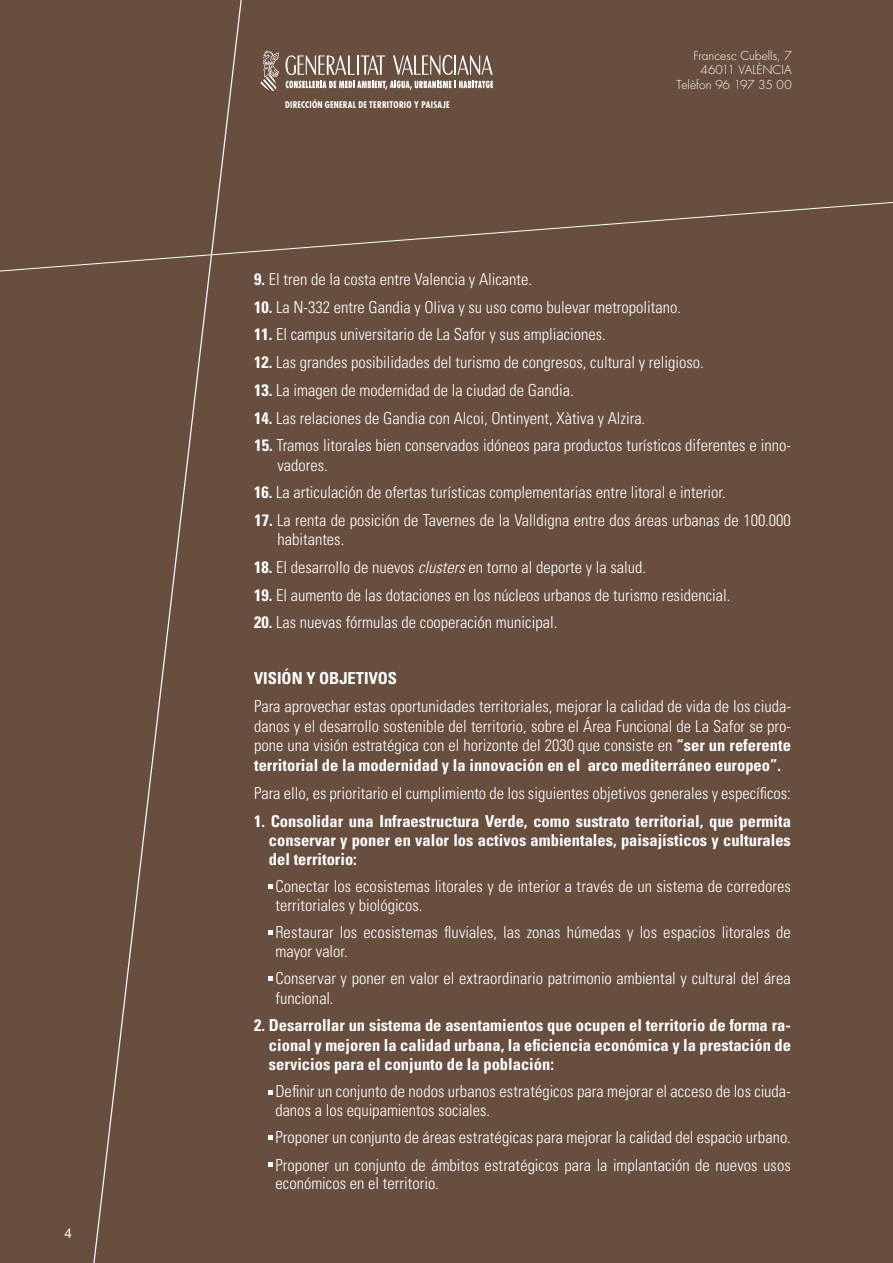
<style>
.page{position:relative;width:893px;height:1263px;background:#674e3f}
.page>*{position:absolute;margin:0;border:0;box-sizing:border-box;transform-origin:0 0}
._02_Areas_TXT_2_sang{font:300 condensed 16.5px/19.2px "Univers";color:#fff}
._02_Areas_TXT{font:300 condensed 16.5px/19.5px "Univers";color:#fff;text-align:justify}
._02_Areas_TXT_2_sang-2{font:700 condensed 16.5px/19.2px "Univers";color:#fff;text-align:justify}
._02_Areas_TXT_3_tabu{font:300 condensed 16.5px/18.8px "Univers";color:#fff}
._02_Areas_TXT__3{font:300 condensed 16.5px/18.8px "Univers";color:#fff}
._02_Areas_TXT-2{font:700 condensed 16.5px "Univers";color:#fff}
.t1{font:13.5px "Helvetica Neue";color:#fff}
.t2{font:300 12px/14.4px "Futura";letter-spacing:.005em;color:#fff;text-align:right}
.t3{font:700 condensed 9px "Futura";letter-spacing:.025em;color:#fff}
.s1{font-weight:700}
.s2{font-style:italic}
</style>
<div class="page">
<svg style="left:93px;top:0;width:149px;height:1263px"></svg>
<svg style="left:0;top:202px;width:892px;height:71px"></svg>
<svg style="left:260px;top:51px;width:19px;height:40px"></svg>
<svg style="left:285px;top:55px;width:208px;height:35px"></svg>
<svg style="left:268px;top:884px;width:4px;height:4px"></svg>
<svg style="left:268px;top:930px;width:4px;height:5px"></svg>
<svg style="left:268px;top:977px;width:4px;height:4px"></svg>
<svg style="left:268px;top:1090px;width:4px;height:5px"></svg>
<svg style="left:268px;top:1135px;width:4px;height:4px"></svg>
<svg style="left:268px;top:1162px;width:4px;height:5px"></svg>
<p class="t1" style="left:64px;top:1225px;width:9px">4</p>
<p class="t3" style="left:285px;top:99px;width:166px">DIRECCIÓN GENERAL DE TERRITORIO Y PAISAJE</p>
<p class="t2" style="left:677px;top:49px;width:117px">Francesc Cubells, 7<br>46011 Valènc ia<br>Telèfon 96 197 35 00</p>
<p class="_02_Areas_TXT_2_sang" style="left:254px;top:270px;width:280px"><span class="s1">9.</span> El tren de la costa entre Valencia y Alicante.</p>
<p class="_02_Areas_TXT_2_sang" style="left:254px;top:297px;width:428px"><span class="s1">10.</span> La N-332 entre Gandia y Oliva y su uso como bulevar metropolitano.</p>
<p class="_02_Areas_TXT_2_sang" style="left:254px;top:325px;width:353px"><span class="s1">11.</span> El campus universitario de La Safor y sus ampliaciones.</p>
<p class="_02_Areas_TXT_2_sang" style="left:254px;top:353px;width:451px"><span class="s1">12.</span> Las grandes posibilidades del turismo de congresos, cultural y religioso.</p>
<p class="_02_Areas_TXT_2_sang" style="left:254px;top:380px;width:321px"><span class="s1">13.</span> La imagen de modernidad de la ciudad de Gandia.</p>
<p class="_02_Areas_TXT_2_sang" style="left:254px;top:408px;width:393px"><span class="s1">14.</span> Las relaciones de Gandia con Alcoi, Ontinyent, Xàtiva y Alzira.</p>
<p class="_02_Areas_TXT_2_sang" style="left:277px;top:436px;width:515px;text-indent:-23px"><span class="s1">15.</span> Tramos litorales bien conservados idóneos para productos turísticos diferentes e inno&shy;vadores.</p>
<p class="_02_Areas_TXT_2_sang" style="left:254px;top:483px;width:473px"><span class="s1">16.</span> La articulación de ofertas turísticas complementarias entre litoral e interior.</p>
<p class="_02_Areas_TXT_2_sang" style="left:277px;top:510px;width:515px;text-indent:-23px"><span class="s1">17.</span> La renta de posición de Tavernes de la Valldigna entre dos áreas urbanas de 100.000 habitantes.</p>
<p class="_02_Areas_TXT_2_sang" style="left:254px;top:557px;width:394px"><span class="s1">18.</span> El desarrollo de nuevos <span class="s2">clusters</span> en torno al deporte y la salud.</p>
<p class="_02_Areas_TXT_2_sang" style="left:254px;top:585px;width:478px"><span class="s1">19.</span> El aumento de las dotaciones en los núcleos urbanos de turismo residencial.</p>
<p class="_02_Areas_TXT_2_sang" style="left:254px;top:613px;width:305px"><span class="s1">20.</span> Las nuevas fórmulas de cooperación municipal.</p>
<p class="_02_Areas_TXT-2" style="left:254px;top:668px;width:145px">VISIÓN Y OBJETIVOS</p>
<p class="_02_Areas_TXT" style="left:254px;top:697px;width:538px">Para aprovechar estas oportunidades territoriales, mejorar la calidad de vida de los ciuda&shy;danos y el desarrollo sostenible del territorio, sobre el Área Funcional de La Safor se pro&shy;pone una visión estratégica con el horizonte del 2030 que consiste en <span class="s1">“ser un referente territorial de la modernidad y la innovación en el arco mediterráneo europeo”.</span></p>
<p class="_02_Areas_TXT" style="left:254px;top:783px;width:538px">Para ello, es prioritario el cumplimiento de los siguientes objetivos generales y específicos:</p>
<p class="_02_Areas_TXT_2_sang-2" style="left:269px;top:811px;width:523px;text-indent:-15px">1. Consolidar una Infraestructura Verde, como sustrato territorial, que permita conservar y poner en valor los activos ambientales, paisajísticos y culturales del territorio:</p>
<p class="_02_Areas_TXT__3" style="left:275px;top:877px;width:517px">Conectar los ecosistemas litorales y de interior a través de un sistema de corredores territoriales y biológicos.</p>
<p class="_02_Areas_TXT__3" style="left:275px;top:923px;width:517px">Restaurar los ecosistemas fluviales, las zonas húmedas y los espacios litorales de mayor valor.</p>
<p class="_02_Areas_TXT__3" style="left:275px;top:969px;width:517px;line-height:19.5px">Conservar y poner en valor el extraordinario patrimonio ambiental y cultural del área funcional.</p>
<p class="_02_Areas_TXT_2_sang-2" style="left:269px;top:1016px;width:523px;text-indent:-15px">2. Desarrollar un sistema de asentamientos que ocupen el territorio de forma ra&shy;cional y mejoren la calidad urbana, la eficiencia económica y la prestación de servicios para el conjunto de la población:</p>
<p class="_02_Areas_TXT_3_tabu" style="left:275px;top:1082px;width:517px">Definir un conjunto de nodos urbanos estratégicos para mejorar el acceso de los ciuda&shy;danos a los equipamientos sociales.</p>
<p class="_02_Areas_TXT_3_tabu" style="left:275px;top:1128px;width:517px">Proponer un conjunto de áreas estratégicas para mejorar la calidad del espacio urbano.</p>
<p class="_02_Areas_TXT_3_tabu" style="left:275px;top:1155px;width:517px">Proponer un conjunto de ámbitos estratégicos para la implantación de nuevos usos económicos en el territorio.</p>
</div>
